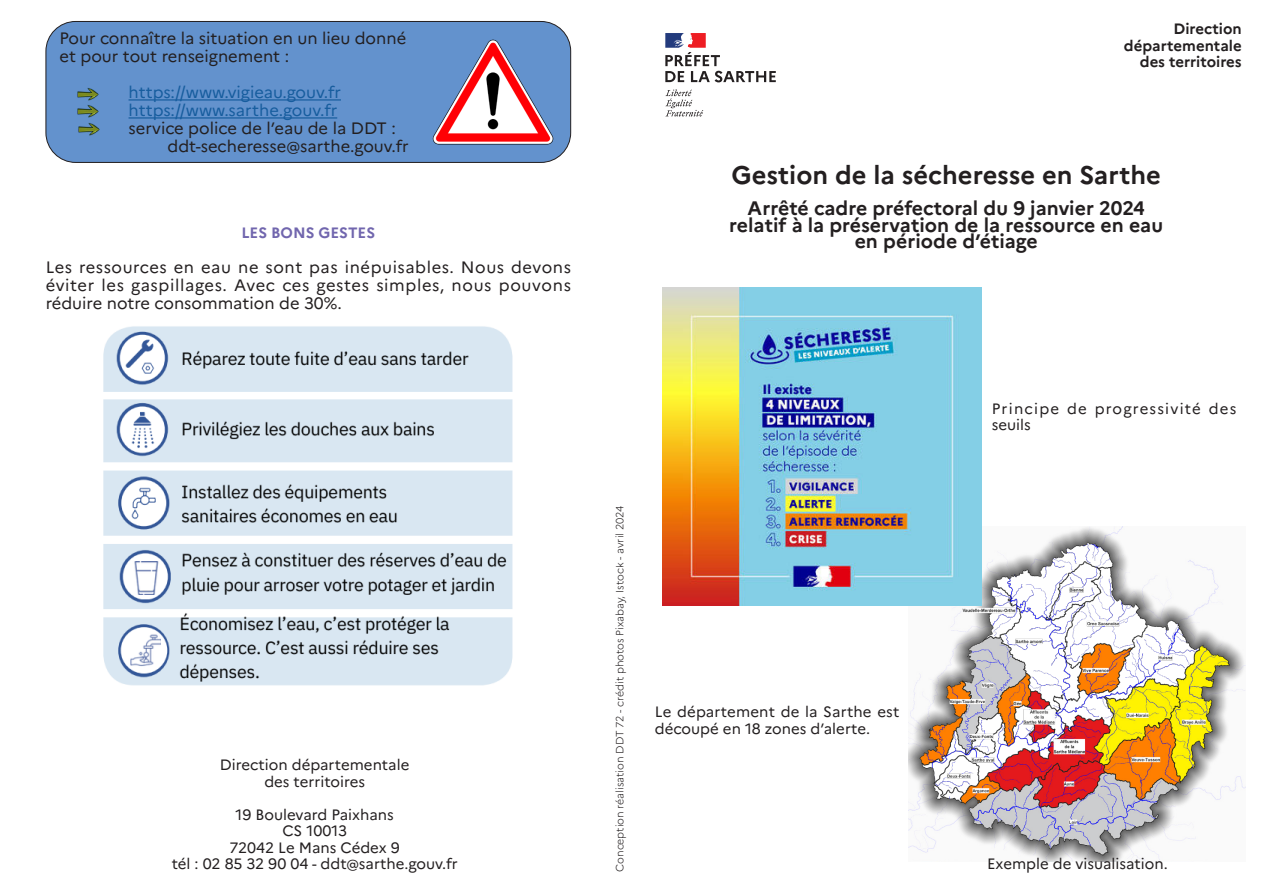
<style>
.page{position:relative;width:1263px;height:893px;background:#fff}
.page>*{position:absolute;margin:0;border:0;box-sizing:border-box;transform-origin:0 0}
.t1{font:700 25.5px "Marianne";color:#231f20}
.t2{font:700 19.5px "Marianne";color:#231f20}
.t3{font:16.5px/18px "Marianne";color:#231f20;text-align:justify}
.t4{font:16.5px "Marianne";color:#175d9e}
.t5{font:15px/16.5px "Marianne";color:#231f20}
.t6{font:700 15px "Marianne";color:#231f20}
.t7{font:15px/16.5px "Marianne";letter-spacing:.08em;color:#231f20}
.t8{font:700 15px "Marianne";color:#7166ae}
.t9{font:300 10.5px "Marianne";color:#231f20}
</style>
<div class="page">
<img style="left:909px;top:526px;width:337px;height:335px">
<div style="left:46px;top:21px;width:525px;height:141px;background:#6392cd;border-radius:30px"></div>
<div style="left:46px;top:21px;width:525px;height:142px;border:1px solid #231f20;border-radius:30px"></div>
<svg style="left:665px;top:89px;width:38px;height:28px"></svg>
<svg style="left:665px;top:33px;width:111px;height:49px"></svg>
<img style="left:662px;top:287px;width:319px;height:319px">
<hr style="left:129px;top:99px;width:212px;height:2px;background:#175d9e">
<hr style="left:129px;top:117px;width:208px;height:2px;background:#175d9e">
<img style="left:432px;top:39px;width:122px;height:106px">
<img style="left:77px;top:88px;width:23px;height:48px">
<img style="left:103px;top:326px;width:410px;height:360px">
<p class="t3" style="left:60px;top:29px;width:348px">Pour connaître la situation en un lieu donné</p>
<p class="t3" style="left:60px;top:47px;width:231px">et pour tout renseignement :</p>
<p class="t4" style="left:129px;top:82px;width:214px">https://www.vigieau.gouv.fr</p>
<p class="t4" style="left:129px;top:100px;width:210px">https://www.sarthe.gouv.fr</p>
<p class="t3" style="left:129px;top:119px;width:269px">service police de l’eau de la DDT :</p>
<p class="t3" style="left:168px;top:137px;width:243px">ddt-secheresse@sarthe.gouv.fr</p>
<p class="t8" style="left:241px;top:223px;width:135px">LES BONS GESTES</p>
<p class="t3" style="left:46px;top:258px;width:527px">Les ressources en eau ne sont pas inépuisables. Nous devons éviter les gaspillages. Avec ces gestes simples, nous pouvons réduire notre consommation de 30%.</p>
<p class="t5" style="left:220px;top:757px;width:191px">Direction départementale</p>
<p class="t5" style="left:264px;top:773px;width:102px">des territoires</p>
<p class="t5" style="left:235px;top:806px;width:160px">19 Boulevard Paixhans</p>
<p class="t5" style="left:282px;top:823px;width:66px">CS 10013</p>
<p class="t5" style="left:229px;top:839px;width:172px">72042 Le Mans Cédex 9</p>
<p class="t5" style="left:172px;top:856px;width:287px">tél : 02 85 32 90 04 - ddt@sarthe.gouv.fr</p>
<p class="t6" style="left:1173px;top:20px;width:70px">Direction</p>
<p class="t6" style="left:1124px;top:36px;width:119px">départementale</p>
<p class="t6" style="left:1140px;top:53px;width:103px">des territoires</p>
<p class="t1" style="left:731px;top:160px;width:431px">Gestion de la sécheresse en Sarthe</p>
<p class="t2" style="left:747px;top:196px;width:399px">Arrêté cadre préfectoral du 9 janvier 2024</p>
<p class="t2" style="left:729px;top:213px;width:435px">relatif à la préservation de la ressource en eau</p>
<p class="t2" style="left:855px;top:229px;width:185px">en période d’étiage</p>
<p class="t9" style="left:613px;top:872px;width:368px;rotate:-90deg">Conception réalisation DDT 72 - crédit photos Pixabay, Istock - avril 2024</p>
<p class="t5" style="left:655px;top:703px;width:246px">Le département de la Sarthe est découpé en 18 zones d’alerte.</p>
<p class="t7" style="left:992px;top:400px;width:246px">Principe de progressivité des seuils</p>
<p class="t5" style="left:987px;top:856px;width:182px">Exemple de visualisation.</p>
</div>
